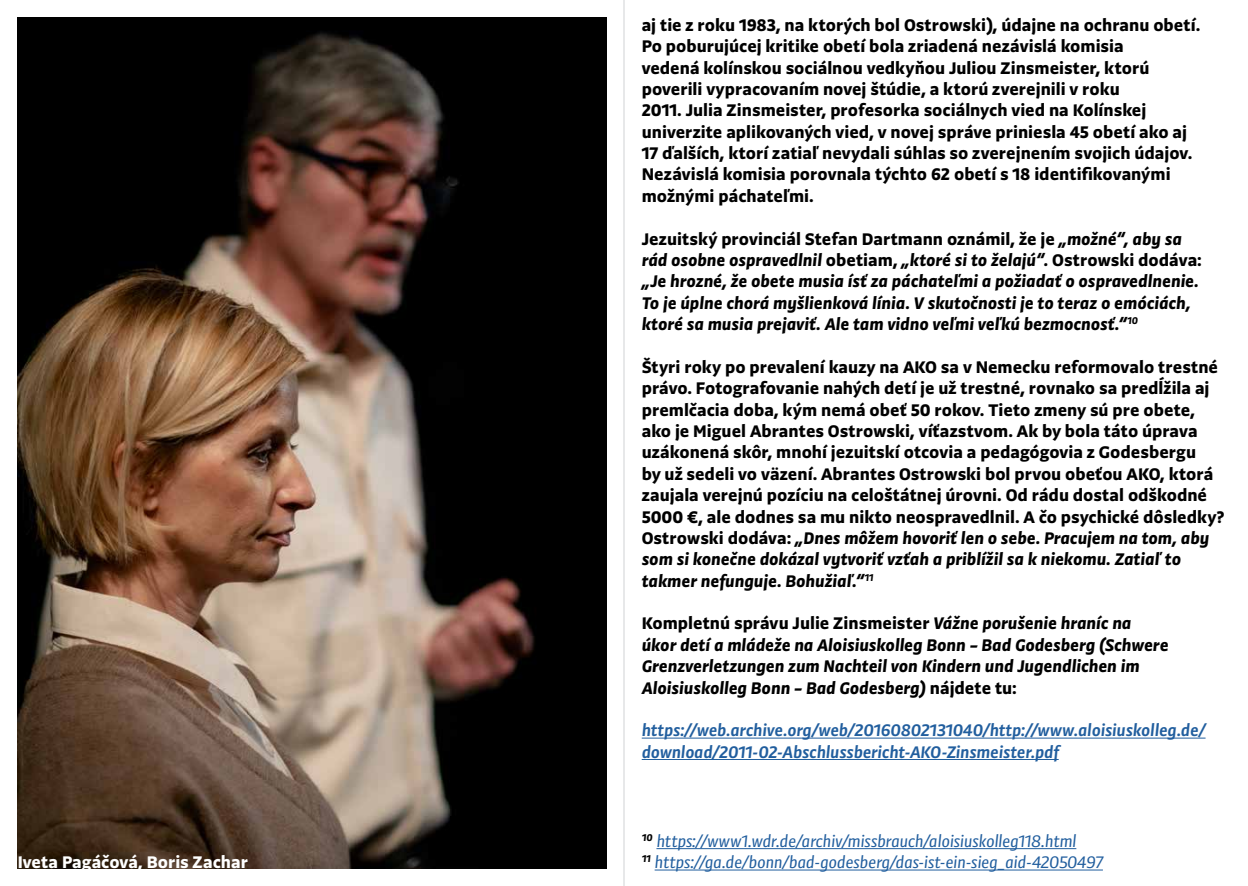
<style>
.page{position:relative;width:1248px;height:886px;background:#fff}
.page>*{position:absolute;margin:0;border:0;box-sizing:border-box;transform-origin:0 0}
.t1{font:900 17.5px/21.4px "Preto Sans OT Std";color:#000}
.t2{font:italic 900 17.5px/21.4px "Preto Sans OT Std";letter-spacing:.005em;color:#000}
.t3{font:italic 700 17.5px/21.4px "Preto Sans OT Std";color:#215e9e}
.t4{font:italic 17.5px "Preto Sans OT Std";letter-spacing:-.005em;color:#215e9e}
.t5{font:900 17.5px "Preto Sans OT Std";color:#fff}
.t6{font:italic 900 10.25px "Preto Sans OT Std";color:#000}
.s1{font-style:normal}
.s2{font-style:italic}
</style>
<div class="page">
<hr style="left:623px;top:0;width:1px;height:886px;background:#d1d3d4">
<img style="left:18px;top:18px;width:588px;height:850px">
<hr style="left:641px;top:738px;width:564px;height:1px;background:#215e9e">
<hr style="left:641px;top:759px;width:417px;height:1px;background:#215e9e">
<hr style="left:656px;top:848px;width:420px;height:1px;background:#215e9e">
<hr style="left:654px;top:869px;width:448px;height:1px;background:#215e9e">
<p class="t1" style="left:641px;top:14px;width:560px">aj tie z roku 1983, na ktorých bol Ostrowski), údajne na ochranu obetí.<br>Po poburujúcej kritike obetí bola zriadená nezávislá komisia<br>vedená kolínskou sociálnou vedkyňou Juliou Zinsmeister, ktorú poverili vypracovaním novej štúdie, a ktorú zverejnili v roku<br>2011. Julia Zinsmeister, profesorka sociálnych vied na Kolínskej univerzite aplikovaných vied, v novej správe priniesla 45 obetí ako aj 17 ďalších, ktorí zatiaľ nevydali súhlas so zverejnením svojich údajov.<br>Nezávislá komisia porovnala týchto 62 obetí s 18 identifikovanými možnými páchateľmi.</p>
<p class="t2" style="left:641px;top:228px;width:561px"><span class="s1">Jezuitský provinciál Stefan Dartmann oznámil, že je</span> „možné“, aby sa rád osobne ospravedlnil <span class="s1">obetiam,</span> „ktoré si to želajú“. <span class="s1">Ostrowski dodáva: </span>„Je hrozné, že obete musia ísť za páchateľmi a požiadať o ospravedlnenie.<br>To je úplne chorá myšlienková línia. V skutočnosti je to teraz o emóciách, ktoré sa musia prejaviť. Ale tam vidno veľmi veľkú bezmocnosť.“<sup>10</sup></p>
<p class="t1" style="left:641px;top:356px;width:583px">Štyri roky po prevalení kauzy na AKO sa v Nemecku reformovalo trestné právo. Fotografovanie nahých detí je už trestné, rovnako sa predĺžila aj premlčacia doba, kým nemá obeť 50 rokov. Tieto zmeny sú pre obete, ako je Miguel Abrantes Ostrowski, víťazstvom. Ak by bola táto úprava uzákonená skôr, mnohí jezuitskí otcovia a pedagógovia z Godesbergu<br>by už sedeli vo väzení. Abrantes Ostrowski bol prvou obeťou AKO, ktorá zaujala verejnú pozíciu na celoštátnej úrovni. Od rádu dostal odškodné 5000 €, ale dodnes sa mu nikto neospravedlnil. A čo psychické dôsledky?<br>Ostrowski dodáva: <span class="s2">„Dnes môžem hovoriť len o sebe. Pracujem na tom, aby som si konečne dokázal vytvoriť vzťah a priblížil sa k niekomu. Zatiaľ to takmer nefunguje. Bohužiaľ.“</span><sup>11</sup></p>
<p class="t2" style="left:641px;top:613px;width:528px"><span class="s1">Kompletnú správu Julie Zinsmeister</span> Vážne porušenie hraníc na úkor detí a mládeže na Aloisiuskolleg Bonn – Bad Godesberg (Schwere Grenzverletzungen zum Nachteil von Kindern und Jugendlichen im Aloisiuskolleg Bonn – Bad Godesberg) <span class="s1">nájdete tu:</span></p>
<p class="t3" style="left:641px;top:720px;width:565px">https://web.archive.org/web/20160802131040/http://www.aloisiuskolleg.de/ download/2011-02-Abschlussbericht-AKO-Zinsmeister.pdf</p>
<p class="t4" style="left:641px;top:830px;width:436px"><sup>10</sup> https://www1.wdr.de/archiv/missbrauch/aloisiuskolleg118.html</p>
<p class="t6" style="left:641px;top:852px;width:11px">11</p>
<p class="t5" style="left:18px;top:851px;width:232px">Iveta Pagáčová, Boris Zachar</p>
<p class="t4" style="left:654px;top:852px;width:450px">https://ga.de/bonn/bad-godesberg/das-ist-ein-sieg_aid-42050497</p>
</div>
